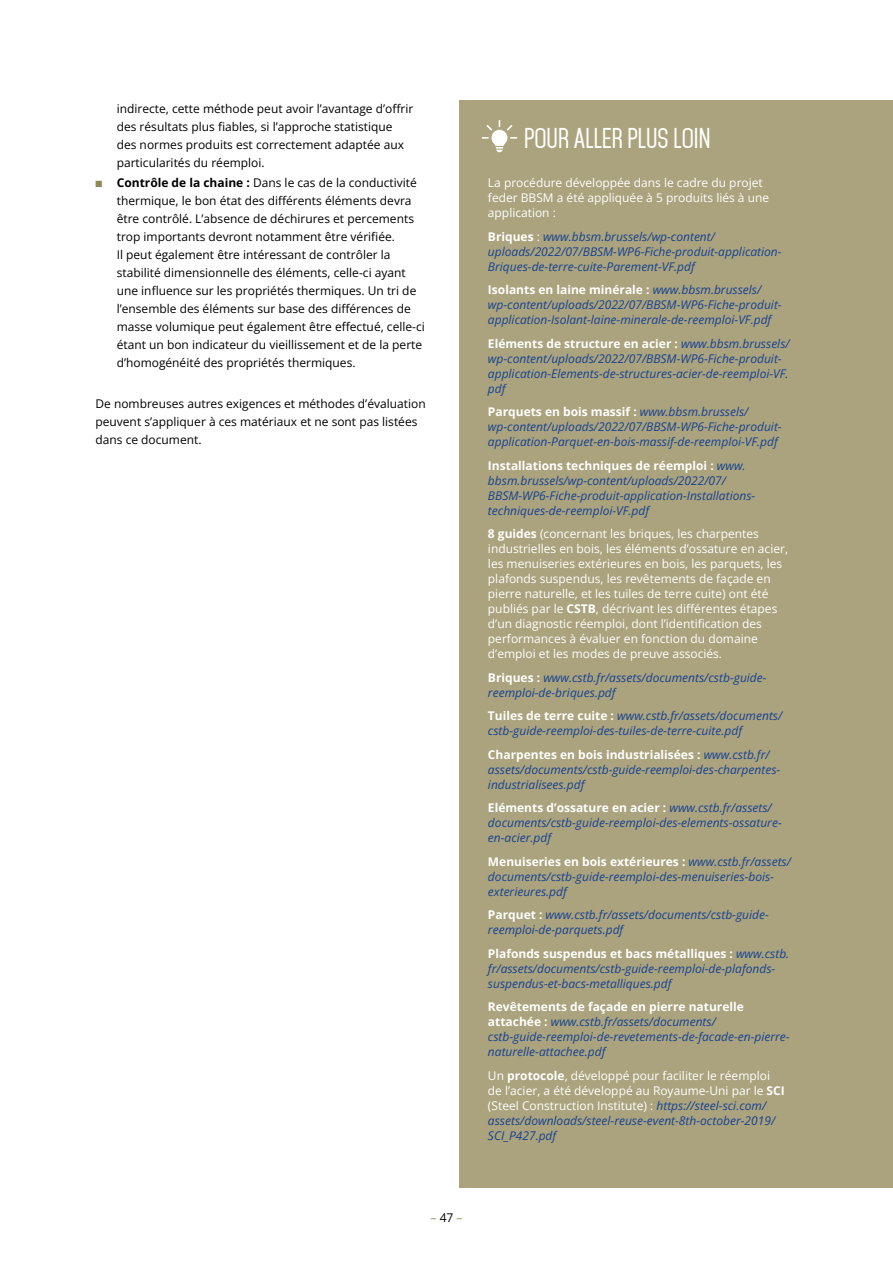
<style>
.page{position:relative;width:893px;height:1263px;background:#fff}
.page>*{position:absolute;margin:0;border:0;box-sizing:border-box;transform-origin:0 0}
.t1{font:600 24.6px "Mohave";color:#fff}
.t2{font:italic 12px/15px "Open Sans";color:#164194}
.t3{font:12px/18px "Open Sans";color:#000}
.t4{font:12px/15px "Open Sans";color:#fff}
.t5{font:12px "Open Sans";color:#908957}
.s1{color:#908957}
.s2{font-weight:700}
.s3{font-weight:700;font-style:normal;color:#fff}
.s4{font-style:normal;color:#fff}
.s5{font-style:italic;color:#164194}
.s6{color:#000}
</style>
<div class="page">
<div style="left:459px;top:100px;width:434px;height:1088px;background:#aaa37d"></div>
<svg style="left:482px;top:120px;width:35px;height:32px"></svg>
<p class="t3" style="left:117px;top:100px;width:298px">indirecte, cette méthode peut avoir l’avantage d’offrir des résultats plus fiables, si l’approche statistique des normes produits est correctement adaptée aux particularités du réemploi.</p>
<p class="t3" style="left:117px;top:174px;width:310px;text-indent:-21px"><span class="s1">■</span> <span class="s2">Contrôle de la chaine :</span> Dans le cas de la conductivité thermique, le bon état des différents éléments devra être contrôlé. L’absence de déchirures et percements trop importants devront notamment être vérifiée.<br>Il peut également être intéressant de contrôler la stabilité dimensionnelle des éléments, celle-ci ayant une influence sur les propriétés thermiques. Un tri de l’ensemble des éléments sur base des différences de masse volumique peut également être effectué, celle-ci étant un bon indicateur du vieillissement et de la perte d’homogénéité des propriétés thermiques.</p>
<p class="t3" style="left:95px;top:394px;width:332px">De nombreuses autres exigences et méthodes d’évaluation peuvent s’appliquer à ces matériaux et ne sont pas listées dans ce document.</p>
<h1 class="t1" style="left:524px;top:123px;width:188px">POUR ALLER PLUS LOIN</h1>
<p class="t4" style="left:488px;top:175px;width:283px">La procédure développée dans le cadre du projet feder BBSM a été appliquée à 5 produits liés à une application :</p>
<p class="t2" style="left:488px;top:228px;width:295px"><span class="s3">Briques</span> <span class="s4">:</span> www.bbsm.brussels/wp-content/ uploads/2022/07/BBSM-WP6-Fiche-produit-application-<br>Briques-de-terre-cuite-Parement-VF.pdf</p>
<p class="t2" style="left:488px;top:282px;width:295px"><span class="s3">Isolants en laine minérale :</span> www.bbsm.brussels/ wp-content/uploads/2022/07/BBSM-WP6-Fiche-produit&shy;application-Isolant-laine-minerale-de-reemploi-VF.pdf</p>
<p class="t2" style="left:488px;top:335px;width:303px"><span class="s3">Eléments de structure en acier :</span> www.bbsm.brussels/ wp-content/uploads/2022/07/BBSM-WP6-Fiche-produit&shy;application-Elements-de-structures-acier-de-reemploi-VF. pdf</p>
<p class="t2" style="left:488px;top:404px;width:295px"><span class="s3">Parquets en bois massif :</span> www.bbsm.brussels/ wp-content/uploads/2022/07/BBSM-WP6-Fiche-produit&shy;application-Parquet-en-bois-massif-de-reemploi-VF.pdf</p>
<p class="t2" style="left:488px;top:457px;width:269px"><span class="s3">Installations techniques de réemploi :</span> www. bbsm.brussels/wp-content/uploads/2022/07/ BBSM-WP6-Fiche-produit-application-Installations&shy;techniques-de-reemploi-VF.pdf</p>
<p class="t4" style="left:488px;top:526px;width:302px"><span class="s2">8 guides</span> (concernant les briques, les charpentes industrielles en bois, les éléments d’ossature en acier, les menuiseries extérieures en bois, les parquets, les plafonds suspendus, les revêtements de façade en pierre naturelle, et les tuiles de terre cuite) ont été publiés par le <span class="s2">CSTB</span>, décrivant les différentes étapes d’un diagnostic réemploi, dont l’identification des performances à évaluer en fonction du domaine d’emploi et les modes de preuve associés.</p>
<p class="t2" style="left:488px;top:669px;width:280px"><span class="s3">Briques :</span> www.cstb.fr/assets/documents/cstb-guide&shy;reemploi-de-briques.pdf</p>
<p class="t2" style="left:488px;top:708px;width:296px"><span class="s3">Tuiles de terre cuite :</span> www.cstb.fr/assets/documents/ cstb-guide-reemploi-des-tuiles-de-terre-cuite.pdf</p>
<p class="t2" style="left:488px;top:746px;width:294px"><span class="s3">Charpentes en bois industrialisées :</span> www.cstb.fr/ assets/documents/cstb-guide-reemploi-des-charpentes&shy;industrialisees.pdf</p>
<p class="t2" style="left:488px;top:800px;width:295px"><span class="s3">Eléments d’ossature en acier :</span> www.cstb.fr/assets/ documents/cstb-guide-reemploi-des-elements-ossature&shy;en-acier.pdf</p>
<p class="t2" style="left:488px;top:853px;width:305px"><span class="s3">Menuiseries en bois extérieures :</span> www.cstb.fr/assets/ documents/cstb-guide-reemploi-des-menuiseries-bois&shy;exterieures.pdf</p>
<p class="t2" style="left:488px;top:907px;width:282px"><span class="s3">Parquet :</span> www.cstb.fr/assets/documents/cstb-guide&shy;reemploi-de-parquets.pdf</p>
<p class="t2" style="left:488px;top:945px;width:303px"><span class="s3">Plafonds suspendus et bacs métalliques :</span> www.cstb. fr/assets/documents/cstb-guide-reemploi-de-plafonds&shy;suspendus-et-bacs-metalliques.pdf</p>
<p class="t2" style="left:488px;top:999px;width:303px"><span class="s3">Revêtements de façade en pierre naturelle attachée :</span> www.cstb.fr/assets/documents/ cstb-guide-reemploi-de-revetements-de-facade-en-pierre&shy;naturelle-attachee.pdf</p>
<p class="t4" style="left:488px;top:1068px;width:298px">Un <span class="s2">protocole</span>, développé pour faciliter le réemploi de l’acier, a été développé au Royaume-Uni par le <span class="s2">SCI </span>(Steel Construction Institute) : <span class="s5">https://steel-sci.com/ assets/downloads/steel-reuse-event-8th-october-2019/ SCI_P427.pdf</span></p>
<p class="t5" style="left:431px;top:1209px;width:33px">– <span class="s6">47</span> –</p>
</div>
